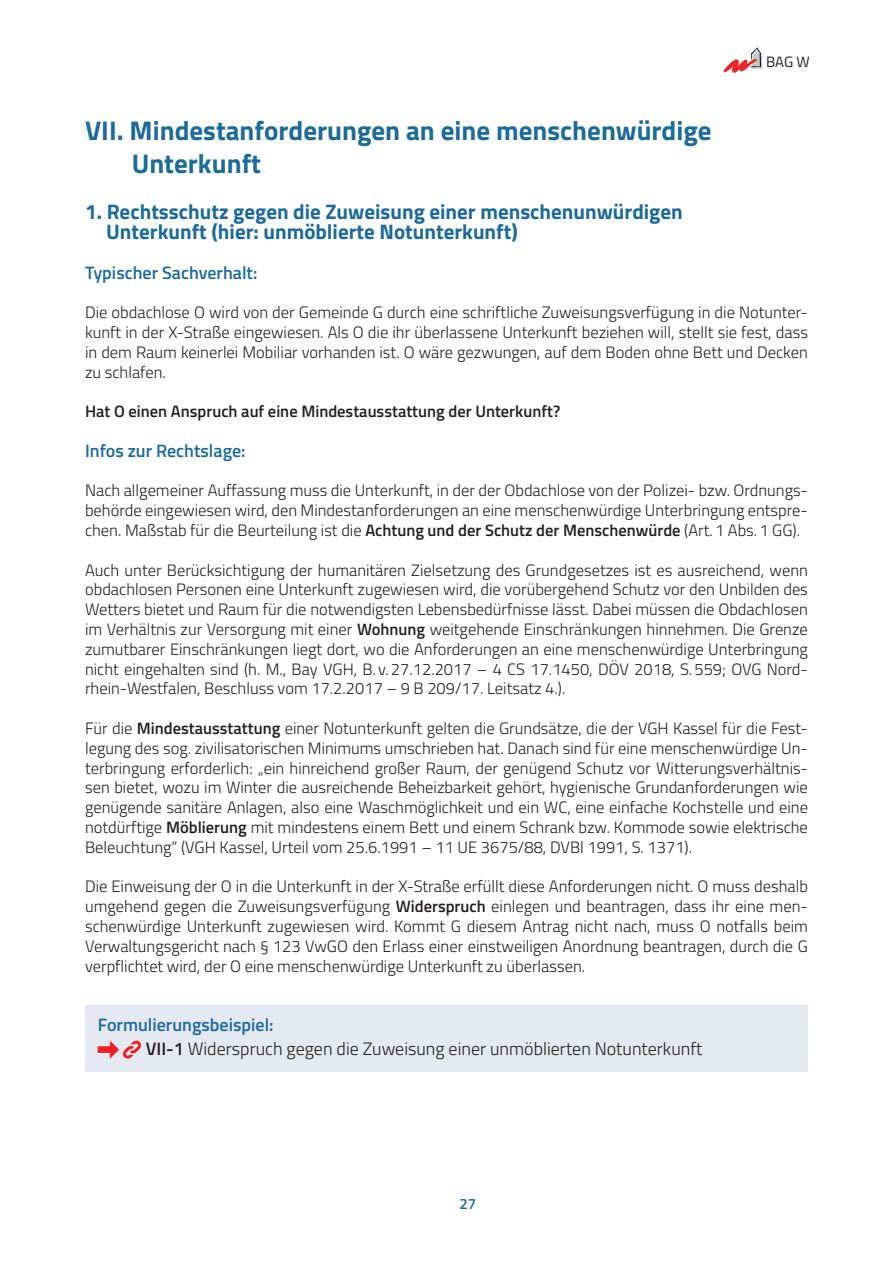
<style>
.page{position:relative;width:893px;height:1263px;background:#fff}
.page>*{position:absolute;margin:0;border:0;box-sizing:border-box;transform-origin:0 0}
.t1{font:700 27px/32.4px "Titillium";color:#1b6b9b}
.t2{font:700 21px/19.8px "Titillium";color:#1b6b9b}
.t3{font:300 18px/23.7px "Titillium";color:#231f20}
.t4{font:600 18px "Titillium";color:#1b6b9b}
.t5{font:300 16.5px/19.8px "Titillium";color:#231f20;text-align:justify}
.t6{font:600 16.5px "Titillium";color:#231f20}
.t7{font:15px "Titillium";color:#231f20}
.t8{font:600 15px "Titillium";color:#1b6b9b}
.s1{font-weight:600}
.s2{font-weight:600;color:#1b6b9b}
</style>
<div class="page">
<img style="left:724px;top:47px;width:39px;height:25px">
<div style="left:85px;top:1005px;width:723px;height:43px;background:#e4e8f0"></div>
<div style="left:85px;top:1028px;width:723px;height:44px;background:#e4e8f0"></div>
<p class="t7" style="left:766px;top:51px;width:45px">BAG W</p>
<h1 class="t1" style="left:132px;top:113px;width:581px;text-indent:-47px">VII. Mindestanforderungen an eine menschenwürdige<br>Unterkunft</h1>
<p class="t2" style="left:106px;top:201px;width:578px;text-indent:-21px">1. Rechtsschutz gegen die Zuweisung einer menschenunwürdigen<br>Unterkunft (hier: unmöblierte Notunterkunft)</p>
<p class="t4" style="left:85px;top:259px;width:174px">Typischer Sachverhalt:</p>
<p class="t5" style="left:85px;top:302px;width:724px">Die obdachlose O wird von der Gemeinde G durch eine schriftliche Zuweisungsverfügung in die Notunter&shy;kunft in der X-Straße eingewiesen. Als O die ihr überlassene Unterkunft beziehen will, stellt sie fest, dass in dem Raum keinerlei Mobiliar vorhanden ist. O wäre gezwungen, auf dem Boden ohne Bett und Decken zu schlafen.</p>
<p class="t6" style="left:85px;top:399px;width:477px">Hat O einen Anspruch auf eine Mindestausstattung der Unterkunft?</p>
<p class="t4" style="left:85px;top:437px;width:162px">Infos zur Rechtslage:</p>
<p class="t5" style="left:85px;top:480px;width:724px">Nach allgemeiner Auffassung muss die Unterkunft, in der der Obdachlose von der Polizei- bzw. Ordnungs&shy;behörde eingewiesen wird, den Mindestanforderungen an eine menschenwürdige Unterbringung entspre&shy;chen. Maßstab für die Beurteilung ist die <span class="s1">Achtung und der Schutz der Menschenwürde</span> (Art.1 Abs.1 GG).</p>
<p class="t5" style="left:85px;top:559px;width:724px">Auch unter Berücksichtigung der humanitären Zielsetzung des Grundgesetzes ist es ausreichend, wenn obdachlosen Personen eine Unterkunft zugewiesen wird, die vorübergehend Schutz vor den Unbilden des Wetters bietet und Raum für die notwendigsten Lebensbedürfnisse lässt. Dabei müssen die Obdachlosen im Verhältnis zur Versorgung mit einer <span class="s1">Wohnung</span> weitgehende Einschränkungen hinnehmen. Die Grenze zumutbarer Einschränkungen liegt dort, wo die Anforderungen an eine menschenwürdige Unterbringung nicht eingehalten sind (h. M., Bay VGH, B. v.27.12.2017 – 4 CS 17.1450, DÖV 2018, S.559; OVG Nord&shy;rhein-Westfalen, Beschluss vom 17.2.2017 – 9 B 209/17. Leitsatz 4.).</p>
<p class="t5" style="left:85px;top:717px;width:724px">Für die <span class="s1">Mindestausstattung</span> einer Notunterkunft gelten die Grundsätze, die der VGH Kassel für die Fest&shy;legung des sog. zivilisatorischen Minimums umschrieben hat. Danach sind für eine menschenwürdige Un&shy;terbringung erforderlich: „ein hinreichend großer Raum, der genügend Schutz vor Witterungsverhältnis&shy;sen bietet, wozu im Winter die ausreichende Beheizbarkeit gehört, hygienische Grundanforderungen wie genügende sanitäre Anlagen, also eine Waschmöglichkeit und ein WC, eine einfache Kochstelle und eine notdürftige <span class="s1">Möblierung</span> mit mindestens einem Bett und einem Schrank bzw. Kommode sowie elektrische Beleuchtung“ (VGH Kassel, Urteil vom 25.6.1991 – 11 UE 3675/88, DVBl 1991, S. 1371).</p>
<p class="t5" style="left:85px;top:876px;width:724px">Die Einweisung der O in die Unterkunft in der X-Straße erfüllt diese Anforderungen nicht. O muss deshalb umgehend gegen die Zuweisungsverfügung <span class="s1">Widerspruch</span> einlegen und beantragen, dass ihr eine men&shy;schenwürdige Unterkunft zugewiesen wird. Kommt G diesem Antrag nicht nach, muss O notfalls beim Verwaltungsgericht nach § 123 VwGO den Erlass einer einstweiligen Anordnung beantragen, durch die G verpflichtet wird, der O eine menschenwürdige Unterkunft zu überlassen.</p>
<p class="t3" style="left:146px;top:1012px;width:558px;text-indent:-48px"><span class="s2">Formulierungsbeispiel:<br></span><span class="s1">VII-1</span> Widerspruch gegen die Zuweisung einer unmöblierten Notunterkunft</p>
<p class="t8" style="left:459px;top:1193px;width:18px">27</p>
</div>
